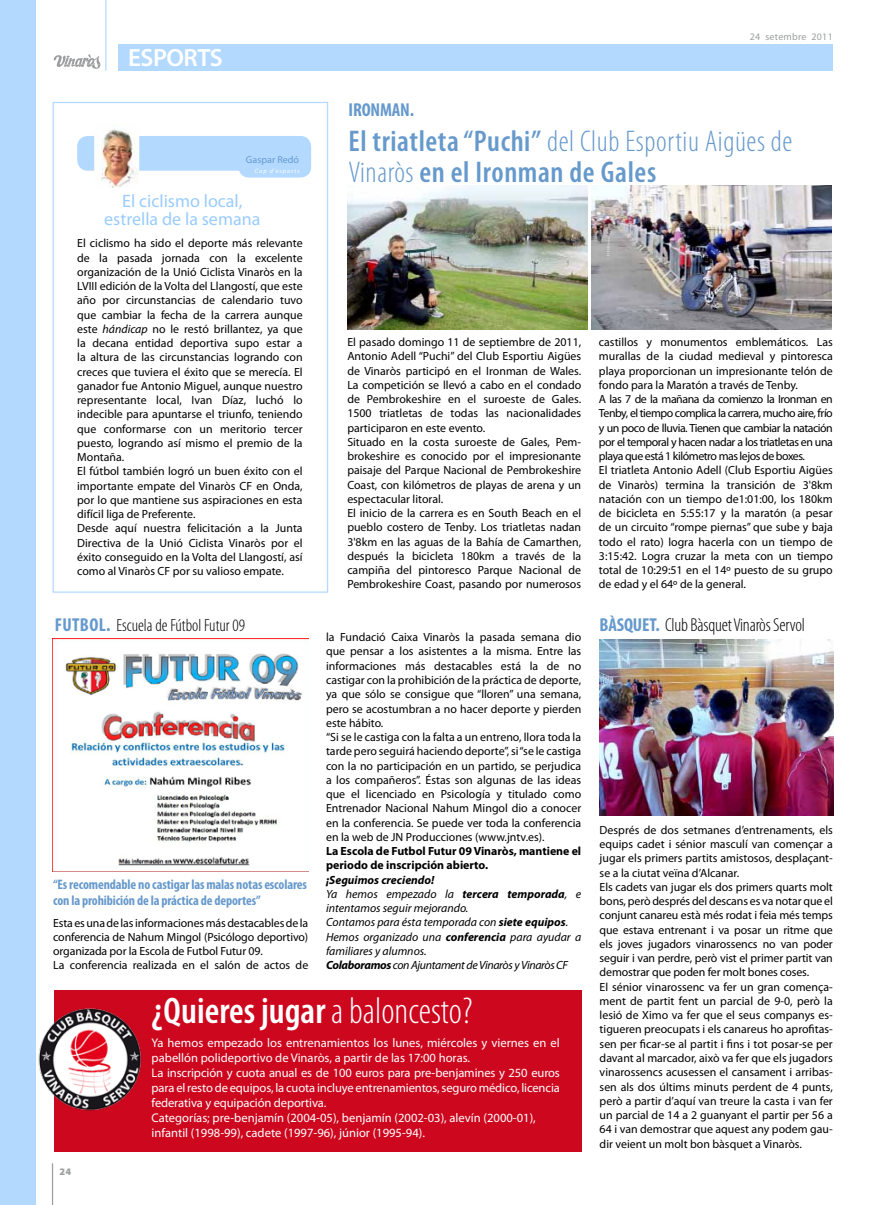
<style>
.page{position:relative;width:886px;height:1205px;background:#fff}
.page>*{position:absolute;margin:0;border:0;box-sizing:border-box;transform-origin:0 0}
.t1{font:600 condensed 37.12px "Myriad Pro";color:#fff}
.t2{font:600 condensed 30px/31.2px "Myriad Pro";letter-spacing:.02em;color:#69c}
.t3{font:600 25px "Myriad Pro";letter-spacing:-.02em;color:#fff}
.t4{font:300 condensed 18.75px "Myriad Pro";letter-spacing:-.01em;color:#000}
.t5{font:700 condensed 18.75px "Myriad Pro";letter-spacing:-.01em;color:#69c}
.t6{font:18px/18px "Myriad Pro";color:#9cf;text-align:center}
.t7{font:300 condensed 17.5px "Myriad Pro";color:#000}
.t8{font:700 condensed 13.75px/16.2px "Myriad Pro";letter-spacing:-.01em;color:#69c}
.t9{font:12.62px/15.1px "Myriad Pro";letter-spacing:-.005em;color:#fff}
.t10{font:11.88px/14.2px "Myriad Pro";color:#000}
.t11{font:italic 11.88px/14.2px "Myriad Pro";color:#000}
.t12{font:700 11.88px/14.2px "Myriad Pro";color:#000}
.t13{font:10px "Myriad Pro";letter-spacing:.025em;color:#9c9e9f}
.t14{font:10px "Myriad Pro";color:#69c}
.t15{font:900 10px "Myriad Pro";color:#9c9e9f}
.t16{font:italic 6.25px "Myriad Pro";letter-spacing:.15em;color:#fff}
.s1{font-style:italic}
.s2{font-weight:300}
.s3{font-weight:700;font-size:18.75px;color:#69c}
.s4{font-weight:700}
.s5{font-weight:700;color:#69c}
</style>
<div class="page">
<hr style="left:52px;top:1163px;width:1px;height:42px;background:#9c9e9f">
<div style="left:53px;top:102px;width:275px;height:491px;border:1px solid #b3d9ff"></div>
<svg style="left:54px;top:54px;width:46px;height:15px"></svg>
<hr style="left:105px;top:0;width:1px;height:71px;background:#b3d9ff">
<div style="left:119px;top:44px;width:714px;height:27px;background:#b3d9ff"></div>
<div style="left:0;top:0;width:35px;height:1205px;background:#b3d9ff"></div>
<div style="left:238px;top:147px;width:73px;height:31px;background:#b3d9ff;border-radius:11px"></div>
<div style="left:77px;top:136px;width:234px;height:35px;background:#b3d9ff;border-radius:11px"></div>
<img style="left:94px;top:129px;width:45px;height:58px">
<img style="left:347px;top:185px;width:240px;height:145px">
<img style="left:591px;top:185px;width:240px;height:145px">
<img style="left:600px;top:639px;width:233px;height:176px">
<div style="left:54px;top:990px;width:527px;height:162px;background:#cd071e"></div>
<img style="left:38px;top:1009px;width:104px;height:102px">
<img style="left:53px;top:638px;width:255px;height:234px">
<h3 class="t3" style="left:128px;top:42px;width:96px">ESPORTS</h3>
<p class="t14" style="left:246px;top:153px;width:55px">Gaspar Redó</p>
<p class="t16" style="left:255px;top:167px;width:46px">Cap d’esports</p>
<h3 class="t6" style="left:104px;top:192px;width:158px">El ciclismo local, estrella de la semana</h3>
<p class="t10" style="left:77px;top:236px;width:227px">El ciclismo ha sido el deporte más relevante de la pasada jornada con la excelente organización de la Unió Ciclista Vinaròs en la LVIII edición de la Volta del Llangostí, que este año por circunstancias de calendario tuvo que cambiar la fecha de la carrera aunque este <span class="s1">hándicap</span> no le restó brillantez, ya que la decana entidad deportiva supo estar a la altura de las circunstancias logrando con creces que tuviera el éxito que se merecía. El ganador fue Antonio Miguel, aunque nuestro representante local, Ivan Díaz, luchó lo indecible para apuntarse el triunfo, teniendo que conformarse con un meritorio tercer puesto, logrando así mismo el premio de la Montaña.<br>El fútbol también logró un buen éxito con el importante empate del Vinaròs CF en Onda, por lo que mantiene sus aspiraciones en esta difícil liga de Preferente.<br>Desde aquí nuestra felicitación a la Junta Directiva de la Unió Ciclista Vinaròs por el éxito conseguido en la Volta del Llangostí, así como al Vinaròs CF por su valioso empate.</p>
<h3 class="t5" style="left:349px;top:98px;width:67px">IRONMAN.</h3>
<p class="t13" style="left:750px;top:31px;width:84px">24 setembre 2011</p>
<h2 class="t2" style="left:349px;top:124px;width:445px">El triatleta “Puchi” <span class="s2">del Club Esportiu Aigües de<br>Vinaròs</span> en el Ironman de Gales</h2>
<p class="t10" style="left:347px;top:335px;width:235px">El pasado domingo 11 de septiembre de 2011, Antonio Adell “Puchi” del Club Esportiu Aigües de Vinaròs participó en el Ironman de Wales.<br>La competición se llevó a cabo en el condado de Pembrokeshire en el suroeste de Gales.<br>1500 triatletas de todas las nacionalidades participaron en este evento.<br>Situado en la costa suroeste de Gales, Pem&shy;brokeshire es conocido por el impresionante paisaje del Parque Nacional de Pembrokeshire Coast, con kilómetros de playas de arena y un espectacular litoral.<br>El inicio de la carrera es en South Beach en el pueblo costero de Tenby. Los triatletas nadan 3'8km en las aguas de la Bahía de Camarthen, después la bicicleta 180km a través de la campiña del pintoresco Parque Nacional de Pembrokeshire Coast, pasando por numerosos</p>
<p class="t10" style="left:599px;top:335px;width:235px">castillos y monumentos emblemáticos. Las murallas de la ciudad medieval y pintoresca playa proporcionan un impresionante telón de fondo para la Maratón a través de Tenby.<br>A las 7 de la mañana da comienzo la Ironman en Tenby, el tiempo complica la carrera, mucho aire, frío y un poco de lluvia. Tienen que cambiar la natación por el temporal y hacen nadar a los triatletas en una playa que está 1 kilómetro mas lejos de boxes.<br>El triatleta Antonio Adell (Club Esportiu Aigües de Vinaròs) termina la transición de 3'8km natación con un tiempo de1:01:00, los 180km de bicicleta en 5:55:17 y la maratón (a pesar de un circuito “rompe piernas” que sube y baja todo el rato) logra hacerla con un tiempo de 3:15:42. Logra cruzar la meta con un tiempo total de 10:29:51 en el 14º puesto de su grupo de edad y el 64º de la general.</p>
<h3 class="t7" style="left:55px;top:614px;width:192px"><span class="s3">FUtbol.</span> Escuela de Fútbol Futur 09</h3>
<p class="t8" style="left:53px;top:876px;width:255px">“Es recomendable no castigar las malas notas escolares con la prohibición de la práctica de deportes”</p>
<p class="t10" style="left:53px;top:915px;width:257px">Esta es una de las informaciones más destacables de la conferencia de Nahum Mingol (Psicólogo deportivo) organizada por la Escola de Futbol Futur 09.<br>La conferencia realizada en el salón de actos de</p>
<p class="t10" style="left:326px;top:630px;width:257px">la Fundació Caixa Vinaròs la pasada semana dio que pensar a los asistentes a la misma. Entre las informaciones más destacables está la de no castigar con la prohibición de la práctica de deporte, ya que sólo se consigue que “lloren” una semana, pero se acostumbran a no hacer deporte y pierden este hábito.<br>“Si se le castiga con la falta a un entreno, llora toda la tarde pero seguirá haciendo deporte”, si “se le castiga con la no participación en un partido, se perjudica a los compañeros”. Éstas son algunas de las ideas que el licenciado en Psicología y titulado como Entrenador Nacional Nahum Mingol dio a conocer en la conferencia. Se puede ver toda la conferencia en la web de JN Producciones (www.jntv.es).</p>
<p class="t12" style="left:326px;top:843px;width:257px">La Escola de Futbol Futur 09 Vinaròs, mantiene el periodo de inscripción abierto.</p>
<p class="t11" style="left:326px;top:872px;width:257px"><span class="s4">¡Seguimos creciendo!<br></span>Ya hemos empezado la <span class="s4">tercera temporada</span>, e intentamos seguir mejorando.<br>Contamos para ésta temporada con <span class="s4">siete equipos</span>.<br>Hemos organizado una <span class="s4">conferencia</span> para ayudar a familiares y alumnos.<br><span class="s4">Colaboramos</span> con Ajuntament de Vinaròs y Vinaròs CF</p>
<h1 class="t1" style="left:152px;top:988px;width:323px">¿Quieres jugar <span class="s2">a baloncesto?</span></h1>
<p class="t15" style="left:59px;top:1165px;width:13px">24</p>
<p class="t9" style="left:152px;top:1035px;width:410px">Ya hemos empezado los entrenamientos los lunes, miércoles y viernes en el pabellón polideportivo de Vinaròs, a partir de las 17:00 horas.<br>La inscripción y cuota anual es de 100 euros para pre-benjamines y 250 euros para el resto de equipos, la cuota incluye entrenamientos, seguro médico, licencia federativa y equipación deportiva.<br>Categorías; pre-benjamín (2004-05), benjamín (2002-03), alevín (2000-01), infantil (1998-99), cadete (1997-96), júnior (1995-94).</p>
<h3 class="t4" style="left:600px;top:614px;width:207px"><span class="s5">BÀSQUET.</span> Club Bàsquet Vinaròs Servol</h3>
<p class="t10" style="left:600px;top:822px;width:235px">Després de dos setmanes d’entrenaments, els equips cadet i sénior masculí van començar a jugar els primers partits amistosos, desplaçant&shy;se a la ciutat veïna d’Alcanar.<br>Els cadets van jugar els dos primers quarts molt bons, però després del descans es va notar que el conjunt canareu està més rodat i feia més temps que estava entrenant i va posar un ritme que els joves jugadors vinarossencs no van poder seguir i van perdre, però vist el primer partit van demostrar que poden fer molt bones coses.<br>El sénior vinarossenc va fer un gran comença&shy;ment de partit fent un parcial de 9-0, però la lesió de Ximo va fer que el seus companys es&shy;tigueren preocupats i els canareus ho aprofitas&shy;sen per ficar-se al partit i fins i tot posar-se per davant al marcador, això va fer que els jugadors vinarossencs acusessen el cansament i arribas&shy;sen als dos últims minuts perdent de 4 punts, però a partir d’aquí van treure la casta i van fer un parcial de 14 a 2 guanyant el partir per 56 a 64 i van demostrar que aquest any podem gau&shy;dir veient un molt bon bàsquet a Vinaròs.</p>
</div>
